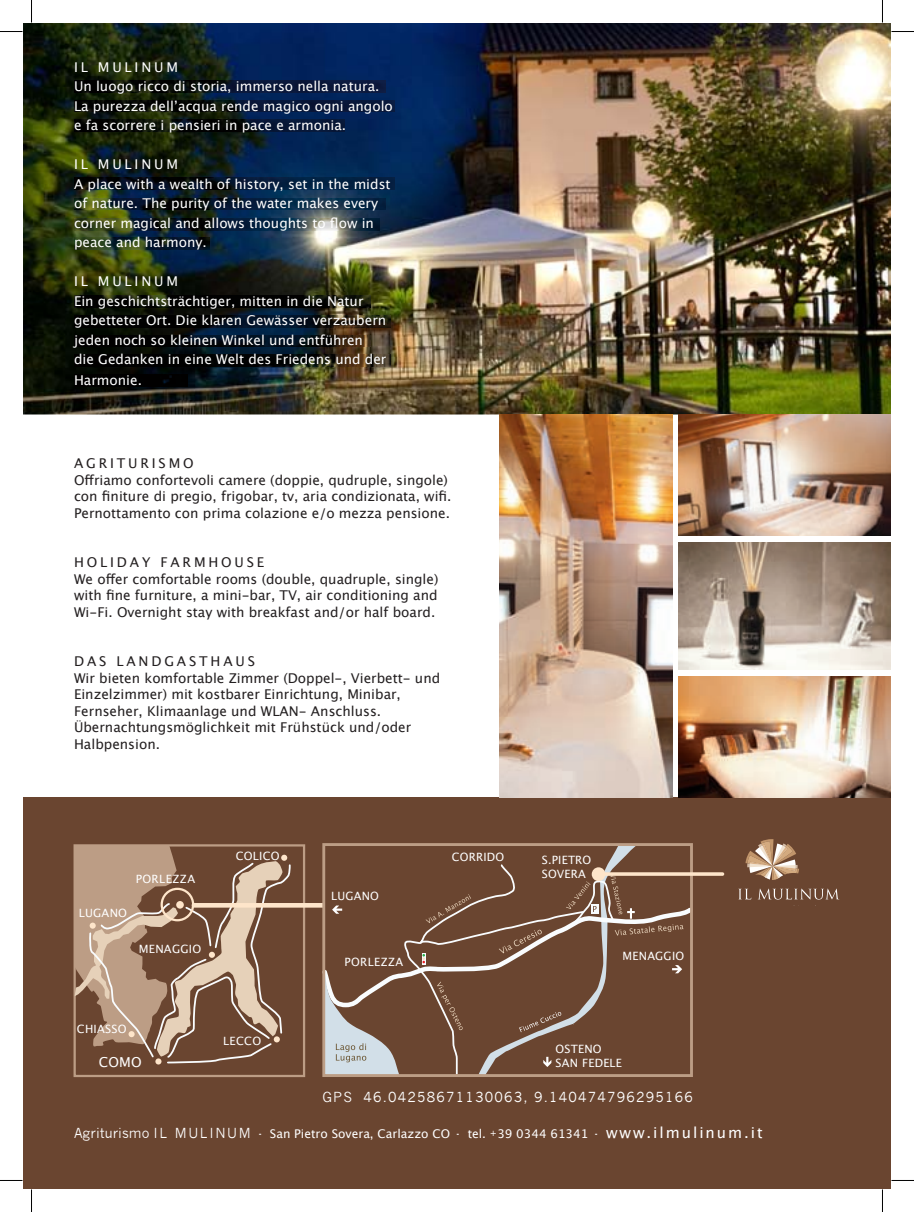
<style>
.page{position:relative;width:914px;height:1212px;background:#fff}
.page>*{position:absolute;margin:0;border:0;box-sizing:border-box;transform-origin:0 0}
.t1{font:13.65px "Lucida Grande";color:#fff}
.t2{font:13.5px/16.5px "Lucida Grande";color:#231f20}
.t3{font:13.5px/19.5px "Lucida Grande";color:#fff}
.t4{font:13.5px "News Gothic";letter-spacing:.09em;color:#fff}
.t5{font:12px "Lucida Grande";color:#fff}
.t6{font:11.4px/13.6px "Lucida Grande";letter-spacing:.02em;color:#fff}
.t7{font:11.4px "Lucida Grande";letter-spacing:.05em;color:#fff}
.s1{font-family:"News Gothic";font-size:13.5px}
.s2{font-size:9px}
.s3{font-size:15px}
</style>
<div class="page">
<img style="left:23px;top:23px;width:867px;height:391px">
<img style="left:74px;top:218px;width:305px;height:12px">
<img style="left:74px;top:198px;width:311px;height:12px">
<img style="left:74px;top:177px;width:320px;height:12px">
<img style="left:74px;top:120px;width:270px;height:11px">
<img style="left:74px;top:100px;width:320px;height:12px">
<img style="left:74px;top:80px;width:311px;height:12px">
<img style="left:74px;top:296px;width:297px;height:11px">
<img style="left:74px;top:315px;width:316px;height:12px">
<img style="left:74px;top:335px;width:297px;height:12px">
<img style="left:74px;top:355px;width:316px;height:11px">
<img style="left:74px;top:374px;width:113px;height:12px">
<img style="left:74px;top:237px;width:135px;height:12px">
<div style="left:23px;top:797px;width:867px;height:391px;background:#6a4530"></div>
<div style="left:73px;top:844px;width:232px;height:232px;border:2px solid #bc9d85"></div>
<svg style="left:75px;top:845px;width:216px;height:219px"></svg>
<svg style="left:128px;top:1030px;width:7px;height:6px"></svg>
<div style="left:160px;top:887px;width:34px;height:34px;border:2px solid #fee5ca;border-radius:50%"></div>
<div style="left:194px;top:902px;width:128px;height:5px;background:#fee5ca"></div>
<hr style="left:602px;top:872px;width:120px;height:3px;background:#fee5ca">
<svg style="left:322px;top:844px;width:374px;height:231px"></svg>
<svg style="left:738px;top:888px;width:13px;height:11px"></svg>
<svg style="left:758px;top:888px;width:80px;height:11px"></svg>
<svg style="left:745px;top:839px;width:54px;height:40px"></svg>
<img style="left:678px;top:542px;width:212px;height:127px">
<img style="left:499px;top:414px;width:173px;height:383px">
<img style="left:678px;top:676px;width:212px;height:121px">
<img style="left:678px;top:414px;width:212px;height:121px">
<svg style="left:0;top:31px;width:22px;height:1px"></svg>
<svg style="left:891px;top:31px;width:22px;height:1px"></svg>
<svg style="left:31px;top:0;width:1px;height:22px"></svg>
<svg style="left:31px;top:1189px;width:1px;height:22px"></svg>
<svg style="left:882px;top:0;width:1px;height:22px"></svg>
<svg style="left:882px;top:1189px;width:1px;height:22px"></svg>
<p class="t3" style="left:74px;top:57px;width:320px">IL MULINUM<br>Un luogo ricco di storia, immerso nella natura.<br>La purezza dell’acqua rende magico ogni angolo e fa scorrere i pensieri in pace e armonia.</p>
<p class="t3" style="left:74px;top:155px;width:318px">IL MULINUM<br>A place with a wealth of history, set in the midst of nature. The purity of the water makes every corner magical and allows thoughts to flow in peace and harmony.</p>
<p class="t3" style="left:74px;top:272px;width:314px">IL MULINUM<br>Ein geschichtsträchtiger, mitten in die Natur gebetteter Ort. Die klaren Gewässer verzaubern jeden noch so kleinen Winkel und entführen<br>die Gedanken in eine Welt des Friedens und der</p>
<p class="t3" style="left:74px;top:371px;width:69px">Harmonie.</p>
<p class="t2" style="left:74px;top:455px;width:379px">AGRITURISMO<br>Offriamo confortevoli camere (doppie, qudruple, singole) con finiture di pregio, frigobar, tv, aria condizionata, wifi.<br>Pernottamento con prima colazione e/o mezza pensione.</p>
<p class="t2" style="left:74px;top:554px;width:366px">HOLIDAY FARMHOUSE<br>We offer comfortable rooms (double, quadruple, single) with fine furniture, a mini-bar, TV, air conditioning and Wi-Fi. Overnight stay with breakfast and/or half board.</p>
<p class="t2" style="left:74px;top:653px;width:367px">DAS LANDGASTHAUS<br>Wir bieten komfortable Zimmer (Doppel-, Vierbett- und Einzelzimmer) mit kostbarer Einrichtung, Minibar, Fernseher, Klimaanlage und WLAN- Anschluss.<br>Übernachtungsmöglichkeit mit Frühstück und/oder Halbpension.</p>
<p class="t6" style="left:79px;top:905px;width:50px">LUGANO</p>
<p class="t7" style="left:136px;top:872px;width:61px">PORLEZZA</p>
<p class="t6" style="left:139px;top:942px;width:64px">MENAGGIO</p>
<p class="t6" style="left:236px;top:848px;width:45px">COLICO</p>
<p class="t6" style="left:77px;top:1021px;width:51px">CHIASSO</p>
<p class="t1" style="left:99px;top:1054px;width:45px">COMO</p>
<p class="t6" style="left:223px;top:1033px;width:40px">LECCO</p>
<p class="t6" style="left:331px;top:888px;width:49px">LUGANO</p>
<p class="t7" style="left:344px;top:955px;width:60px">PORLEZZA</p>
<p class="t6" style="left:452px;top:850px;width:54px">CORRIDO</p>
<p class="t6" style="left:541px;top:853px;width:51px">S.PIETRO<br>SOVERA</p>
<p class="t6" style="left:622px;top:948px;width:63px">MENAGGIO</p>
<p class="t6" style="left:555px;top:1041px;width:68px">OSTENO<br>SAN FEDELE</p>
<p class="t4" style="left:322px;top:1089px;width:372px">GPS 46.04258671130063, 9.140474796295166</p>
<p class="t5" style="left:74px;top:1126px;width:690px"><span class="s1">Agriturismo IL MULINUM -</span> San Pietro Sovera, Carlazzo CO <span class="s1">-</span> tel. <span class="s2">+</span>39 0344 61341 <span class="s1">-</span> <span class="s3">www.ilmulinum.it</span></p>
</div>
